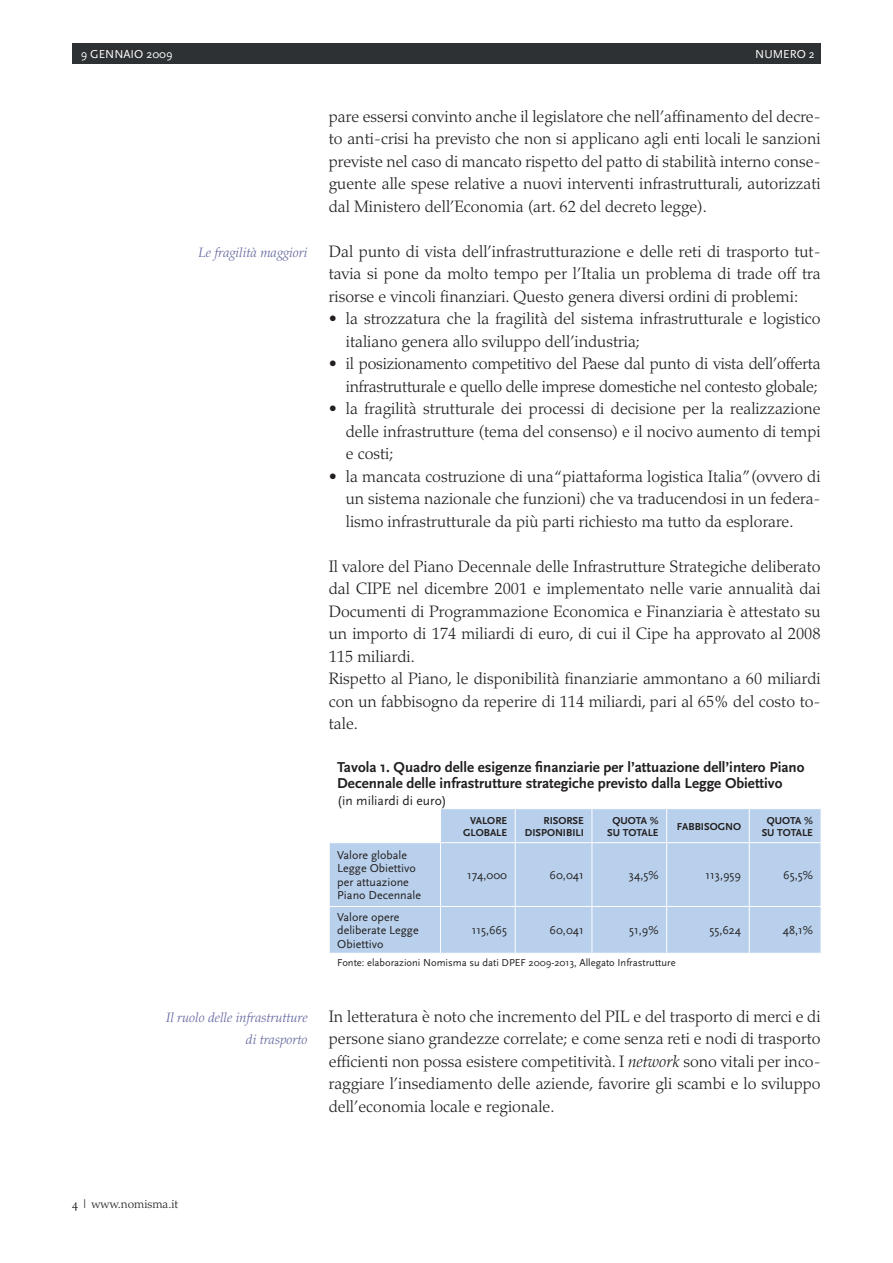
<style>
.page{position:relative;width:893px;height:1263px;background:#fff}
.page>*{position:absolute;margin:0;border:0;box-sizing:border-box;transform-origin:0 0}
.t1{font:300 16.5px/22.5px "Palatino";color:#231f20;text-align:justify}
.t2{font:700 15px/16.5px "Scala Sans";color:#231f20}
.t3{font:italic 300 13.5px/22.5px "Palatino";color:#65699f;text-align:right}
.t4{font:13.5px "Scala Sans";color:#231f20}
.t5{font:12px/13.5px "Scala Sans";color:#231f20}
.t6{font:12px "Scala Sans";color:#fff}
.t7{font:300 12px "Palatino";color:#231f20}
.t8{font:700 10.5px/12px "Scala Sans";color:#231f20;text-align:center}
.t9{font:10.5px "Scala Sans";color:#231f20}
.s1{font-style:italic}
.s2{font-family:"Palatino SC";font-weight:400}
</style>
<div class="page">
<div style="left:72px;top:43px;width:749px;height:20px;background:#2e3133"></div>
<svg style="left:330px;top:809px;width:491px;height:144px;background:#bcd2ec"></svg>
<hr style="left:440px;top:809px;width:1px;height:33px;background:#fff">
<hr style="left:515px;top:809px;width:1px;height:33px;background:#fff">
<hr style="left:592px;top:809px;width:1px;height:33px;background:#fff">
<hr style="left:666px;top:809px;width:1px;height:33px;background:#fff">
<hr style="left:749px;top:809px;width:1px;height:33px;background:#fff">
<hr style="left:329px;top:842px;width:111px;height:1px;background:#fff">
<hr style="left:440px;top:842px;width:75px;height:1px;background:#fff">
<hr style="left:440px;top:843px;width:1px;height:63px;background:#fff">
<hr style="left:515px;top:842px;width:77px;height:1px;background:#fff">
<hr style="left:515px;top:843px;width:1px;height:63px;background:#fff">
<hr style="left:592px;top:842px;width:75px;height:1px;background:#fff">
<hr style="left:592px;top:843px;width:1px;height:63px;background:#fff">
<hr style="left:667px;top:842px;width:82px;height:1px;background:#fff">
<hr style="left:666px;top:843px;width:1px;height:63px;background:#fff">
<hr style="left:749px;top:842px;width:72px;height:1px;background:#fff">
<hr style="left:749px;top:843px;width:1px;height:63px;background:#fff">
<hr style="left:329px;top:906px;width:111px;height:1px;background:#fff">
<hr style="left:440px;top:906px;width:75px;height:1px;background:#fff">
<hr style="left:440px;top:907px;width:1px;height:46px;background:#fff">
<hr style="left:515px;top:906px;width:77px;height:1px;background:#fff">
<hr style="left:515px;top:907px;width:1px;height:46px;background:#fff">
<hr style="left:592px;top:906px;width:75px;height:1px;background:#fff">
<hr style="left:592px;top:907px;width:1px;height:46px;background:#fff">
<hr style="left:667px;top:906px;width:82px;height:1px;background:#fff">
<hr style="left:666px;top:907px;width:1px;height:46px;background:#fff">
<hr style="left:749px;top:906px;width:72px;height:1px;background:#fff">
<hr style="left:749px;top:907px;width:1px;height:46px;background:#fff">
<p class="t6" style="left:81px;top:47px;width:18px">9 gennaio</p>
<p class="t6" style="left:146px;top:47px;width:28px">2009</p>
<p class="t6" style="left:755px;top:47px;width:61px">numero 2</p>
<p class="t3" style="left:199px;top:241px;width:110px">Le fragilità maggiori</p>
<p class="t3" style="left:166px;top:1006px;width:143px">Il ruolo delle infrastrutture di trasporto</p>
<p class="t1" style="left:329px;top:105px;width:493px">pare essersi convinto anche il legislatore che nell’affinamento del decre&shy;to anti-crisi ha previsto che non si applicano agli enti locali le sanzioni previste nel caso di mancato rispetto del patto di stabilità interno conse&shy;guente alle spese relative a nuovi interventi infrastrutturali, autorizzati dal Ministero dell’Economia (art. 62 del decreto legge).</p>
<p class="t1" style="left:329px;top:240px;width:493px">Dal punto di vista dell’infrastrutturazione e delle reti di trasporto tut&shy;tavia si pone da molto tempo per l’Italia un problema di trade off tra risorse e vincoli finanziari. Questo genera diversi ordini di problemi:</p>
<p class="t1" style="left:346px;top:308px;width:476px;text-indent:-17px">• la strozzatura che la fragilità del sistema infrastrutturale e logistico italiano genera allo sviluppo dell’industria;</p>
<p class="t1" style="left:329px;top:353px;width:493px;text-align:right">• il posizionamento competitivo del Paese dal punto di vista dell’offerta infrastrutturale e quello delle imprese domestiche nel contesto globale;</p>
<p class="t1" style="left:346px;top:398px;width:476px;text-indent:-17px">• la fragilità strutturale dei processi di decisione per la realizzazione delle infrastrutture (tema del consenso) e il nocivo aumento di tempi e costi;</p>
<p class="t1" style="left:346px;top:465px;width:476px;text-indent:-17px">• la mancata costruzione di una“piattaforma logistica Italia”(ovvero di un sistema nazionale che funzioni) che va traducendosi in un federa&shy;lismo infrastrutturale da più parti richiesto ma tutto da esplorare.</p>
<p class="t1" style="left:329px;top:555px;width:493px;text-align:left">Il valore del Piano Decennale delle Infrastrutture Strategiche deliberato dal CIPE nel dicembre 2001 e implementato nelle varie annualità dai Documenti di Programmazione Economica e Finanziaria è attestato su un importo di 174 miliardi di euro, di cui il Cipe ha approvato al 2008<br>115 miliardi.<br>Rispetto al Piano, le disponibilità finanziarie ammontano a 60 miliardi con un fabbisogno da reperire di 114 miliardi, pari al 65% del costo to&shy;tale.</p>
<p class="t2" style="left:337px;top:759px;width:469px">Tavola 1. Quadro delle esigenze finanziarie per l’attuazione dell’intero Piano<br>Decennale delle infrastrutture strategiche previsto dalla Legge Obiettivo</p>
<p class="t4" style="left:337px;top:793px;width:111px">(in miliardi di euro)</p>
<p class="t8" style="left:463px;top:814px;width:44px">Valore<br>g lobale</p>
<p class="t8" style="left:525px;top:814px;width:60px;text-align:right">Risorse dispon ibili</p>
<p class="t8" style="left:607px;top:814px;width:53px">q uota % su totale</p>
<p class="t8" style="left:677px;top:820px;width:66px">Fabbisogn o</p>
<p class="t8" style="left:762px;top:814px;width:53px">q uota % su totale</p>
<p class="t5" style="left:337px;top:848px;width:85px">Valore globale<br>Legge Obiettivo per attuazione<br>Piano Decennale</p>
<p class="t5" style="left:467px;top:869px;width:42px">174,000</p>
<p class="t5" style="left:550px;top:869px;width:36px">60,041</p>
<p class="t5" style="left:629px;top:869px;width:31px">34,5%</p>
<p class="t5" style="left:706px;top:869px;width:37px">113,959</p>
<p class="t5" style="left:783px;top:869px;width:31px">65,5%</p>
<p class="t5" style="left:337px;top:910px;width:83px">Valore opere deliberate Legge<br>Obiettivo</p>
<p class="t5" style="left:472px;top:924px;width:37px">115,665</p>
<p class="t5" style="left:550px;top:924px;width:36px">60,041</p>
<p class="t5" style="left:629px;top:924px;width:31px">51,9%</p>
<p class="t5" style="left:709px;top:924px;width:33px">55,624</p>
<p class="t5" style="left:783px;top:924px;width:32px">48,1%</p>
<p class="t9" style="left:337px;top:957px;width:340px">Fonte: elaborazioni Nomisma su dati DPEF 2009-2013, Allegato Infrastrutture</p>
<p class="t1" style="left:329px;top:1005px;width:493px">In letteratura è noto che incremento del PIL e del trasporto di merci e di persone siano grandezze correlate; e come senza reti e nodi di trasporto efficienti non possa esistere competitività. I <span class="s1">network</span> sono vitali per inco&shy;raggiare l’insediamento delle aziende, favorire gli scambi e lo sviluppo dell’economia locale e regionale.</p>
<p class="t7" style="left:72px;top:1197px;width:107px"><span class="s2">4 |</span> www.nomisma.it</p>
</div>
